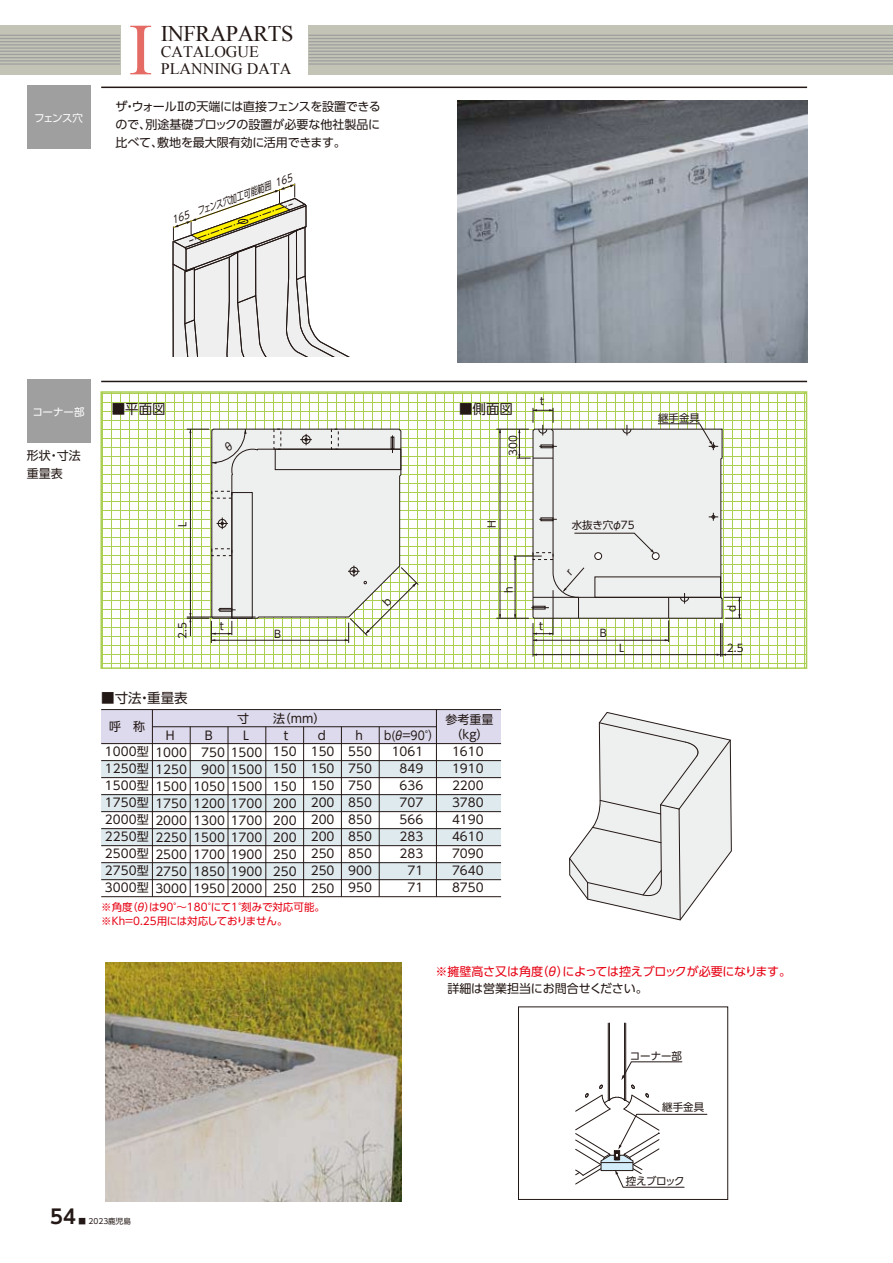
<style>
.page{position:relative;width:893px;height:1263px;background:#fff}
.page>*{position:absolute;margin:0;border:0;box-sizing:border-box;transform-origin:0 0}
.t1{font:73.5px "Times New Roman";color:#e56c65}
.t2{font:22.35px "Times New Roman";letter-spacing:-.02em;color:#231815}
.t3{font:700 19.5px "UD Shin Go Pro De";color:#231815}
.t4{font:16.05px/17.1px "Times New Roman";color:#231815}
.t5{font:13.5px "UD Shin Go Pro";color:#231815}
.t6{font:12px/17px "UD Shin Go Pro";color:#231815;text-align:justify}
.t7{font:12px/17px "UD Shin Go Pro";letter-spacing:-.01em;color:#e60012}
.t8{font:12px "UD Shin Go Pro";color:#231815;scale:.9 1}
.t9{font:10.5px/13.5px "UD Shin Go Pro";letter-spacing:-.015em;color:#e60012}
.t10{font:10.5px "UD Shin Go Pro";color:#231815}
.t11{font:10.5px "UD Shin Go Pro";letter-spacing:-.03em;color:#fff}
.t12{font:10.5px "UD Shin Go Pro";letter-spacing:-.025em;color:#231815}
.t13{font:italic 10.05px "UD Shin Go Pro";color:#231815;scale:.73 1}
.t14{font:7.5px "UD Shin Go Pro";color:#231815}
.s1{color:#231815}
</style>
<div class="page">
<div style="left:309px;top:26px;width:584px;height:49px;background:#c3c4b6"></div>
<hr style="left:309px;top:63px;width:584px;height:2px;background:#9f9fa0">
<hr style="left:309px;top:57px;width:584px;height:1px;background:#9f9fa0">
<hr style="left:309px;top:51px;width:584px;height:1px;background:#9f9fa0">
<hr style="left:309px;top:44px;width:584px;height:2px;background:#9f9fa0">
<hr style="left:309px;top:38px;width:584px;height:1px;background:#9f9fa0">
<hr style="left:309px;top:60px;width:584px;height:1px;background:#9f9fa0">
<hr style="left:309px;top:54px;width:584px;height:1px;background:#9f9fa0">
<hr style="left:309px;top:47px;width:584px;height:2px;background:#9f9fa0">
<hr style="left:309px;top:41px;width:584px;height:1px;background:#9f9fa0">
<hr style="left:309px;top:35px;width:584px;height:1px;background:#9f9fa0">
<div style="left:0;top:26px;width:120px;height:49px;background:#c3c4b6"></div>
<hr style="left:0;top:63px;width:120px;height:2px;background:#9f9fa0">
<hr style="left:0;top:57px;width:120px;height:1px;background:#9f9fa0">
<hr style="left:0;top:51px;width:120px;height:1px;background:#9f9fa0">
<hr style="left:0;top:44px;width:120px;height:2px;background:#9f9fa0">
<hr style="left:0;top:38px;width:120px;height:1px;background:#9f9fa0">
<hr style="left:0;top:60px;width:120px;height:1px;background:#9f9fa0">
<hr style="left:0;top:54px;width:120px;height:1px;background:#9f9fa0">
<hr style="left:0;top:47px;width:120px;height:2px;background:#9f9fa0">
<hr style="left:0;top:41px;width:120px;height:1px;background:#9f9fa0">
<hr style="left:0;top:35px;width:120px;height:1px;background:#9f9fa0">
<svg style="left:100px;top:391px;width:707px;height:278px"></svg>
<hr style="left:101px;top:381px;width:706px;height:1px;background:#231815">
<hr style="left:101px;top:87px;width:706px;height:1px;background:#231815">
<img style="left:105px;top:962px;width:296px;height:239px">
<div style="left:27px;top:379px;width:64px;height:64px;background:#9f9fa0"></div>
<div style="left:27px;top:85px;width:64px;height:64px;background:#9f9fa0"></div>
<hr style="left:496px;top:618px;width:33px;height:1px;background:#231815">
<hr style="left:496px;top:429px;width:33px;height:1px;background:#231815">
<hr style="left:533px;top:623px;width:1px;height:34px;background:#231815">
<hr style="left:720px;top:623px;width:1px;height:34px;background:#231815">
<hr style="left:722px;top:623px;width:1px;height:34px;background:#231815">
<hr style="left:500px;top:429px;width:1px;height:189px;background:#231815">
<hr style="left:533px;top:654px;width:209px;height:1px;background:#231815">
<svg style="left:717px;top:653px;width:9px;height:3px"></svg>
<div style="left:101px;top:761px;width:400px;height:17px;background:#dfeaef"></div>
<div style="left:101px;top:795px;width:400px;height:17px;background:#dfeaef"></div>
<div style="left:101px;top:829px;width:400px;height:17px;background:#dfeaef"></div>
<div style="left:101px;top:863px;width:400px;height:17px;background:#dfeaef"></div>
<div style="left:101px;top:709px;width:400px;height:35px;background:#dddaed"></div>
<hr style="left:101px;top:709px;width:400px;height:1px;background:#231815">
<hr style="left:152px;top:709px;width:1px;height:188px;background:#231815">
<hr style="left:190px;top:727px;width:1px;height:170px;background:#231815">
<hr style="left:228px;top:727px;width:1px;height:170px;background:#231815">
<hr style="left:266px;top:727px;width:1px;height:170px;background:#231815">
<hr style="left:303px;top:727px;width:1px;height:170px;background:#231815">
<hr style="left:379px;top:727px;width:1px;height:170px;background:#231815">
<hr style="left:341px;top:727px;width:1px;height:170px;background:#231815">
<hr style="left:436px;top:709px;width:1px;height:188px;background:#231815">
<hr style="left:101px;top:743px;width:400px;height:1px;background:#231815">
<hr style="left:101px;top:760px;width:400px;height:1px;background:#231815">
<hr style="left:153px;top:726px;width:283px;height:1px;background:#231815">
<hr style="left:101px;top:777px;width:400px;height:1px;background:#231815">
<hr style="left:101px;top:794px;width:400px;height:1px;background:#231815">
<hr style="left:101px;top:811px;width:400px;height:1px;background:#231815">
<hr style="left:101px;top:828px;width:400px;height:1px;background:#231815">
<hr style="left:101px;top:845px;width:400px;height:1px;background:#231815">
<hr style="left:101px;top:862px;width:400px;height:1px;background:#231815">
<hr style="left:101px;top:879px;width:400px;height:1px;background:#231815">
<hr style="left:101px;top:896px;width:400px;height:1px;background:#231815">
<svg style="left:569px;top:712px;width:163px;height:209px"></svg>
<div style="left:518px;top:1007px;width:210px;height:193px;border:1px solid #231815"></div>
<hr style="left:625px;top:1023px;width:1px;height:77px;background:#231815">
<hr style="left:624px;top:1023px;width:1px;height:77px;background:#231815">
<hr style="left:609px;top:1023px;width:1px;height:77px;background:#231815">
<hr style="left:608px;top:1023px;width:1px;height:77px;background:#231815">
<svg style="left:575px;top:1061px;width:132px;height:127px"></svg>
<hr style="left:601px;top:1162px;width:32px;height:1px;background:#231815">
<img style="left:457px;top:101px;width:350px;height:262px">
<svg style="left:187px;top:428px;width:232px;height:215px"></svg>
<svg style="left:514px;top:408px;width:227px;height:234px"></svg>
<svg style="left:172px;top:183px;width:178px;height:174px"></svg>
<p class="t11" style="left:34px;top:110px;width:50px">フェンス穴</p>
<p class="t1" style="left:128px;top:0;width:26px">I</p>
<p class="t2" style="left:161px;top:18px;width:134px">INFRAPARTS</p>
<p class="t4" style="left:161px;top:43px;width:132px">CATALOGUE<br>PLANNING DATA</p>
<p class="t6" style="left:115px;top:97px;width:267px;line-height:18px">ザ・ウォールⅡの天端には直接フェンスを設置できるので、別途基礎ブロックの設置が必要な他社製品に比べて、敷地を最大限有効に活用できます。</p>
<p class="t13" style="left:194px;top:204px;width:109px;rotate:-20deg">フェンス穴加工可能範囲</p>
<p class="t11" style="left:32px;top:404px;width:54px">コーナー部</p>
<p class="t6" style="left:27px;top:446px;width:56px;line-height:18px">形状・寸法重量表</p>
<p class="t5" style="left:112px;top:398px;width:55px">■平面図</p>
<p class="t5" style="left:459px;top:398px;width:55px">■側面図</p>
<p class="t10" style="left:505px;top:456px;width:22px;rotate:-90deg">300</p>
<p class="t10" style="left:540px;top:392px;width:5px">t</p>
<p class="t10" style="left:174px;top:527px;width:7px;rotate:-90deg">L</p>
<p class="t10" style="left:483px;top:528px;width:9px;rotate:-90deg">H</p>
<p class="t10" style="left:658px;top:409px;width:43px">継手金具</p>
<p class="t12" style="left:572px;top:516px;width:64px">水抜き穴φ75</p>
<p class="t10" style="left:174px;top:639px;width:18px;rotate:-90deg">2.5</p>
<p class="t10" style="left:220px;top:618px;width:5px">t</p>
<p class="t10" style="left:274px;top:626px;width:8px">B</p>
<p class="t10" style="left:500px;top:593px;width:8px;rotate:-90deg">h</p>
<p class="t5" style="left:101px;top:687px;width:88px">■寸法・重量表</p>
<p class="t6" style="left:109px;top:718px;width:37px">呼　称</p>
<p class="t6" style="left:237px;top:709px;width:90px">寸　　法（mm）</p>
<p class="t6" style="left:166px;top:726px;width:10px">H</p>
<p class="t6" style="left:205px;top:726px;width:9px">B</p>
<p class="t6" style="left:243px;top:726px;width:7px">L</p>
<p class="t6" style="left:284px;top:726px;width:6px">t</p>
<p class="t6" style="left:318px;top:726px;width:10px">d</p>
<p class="t6" style="left:355px;top:726px;width:9px">h</p>
<p class="t8" style="left:384px;top:726px;width:62px">b(θ＝90°）</p>
<p class="t6" style="left:445px;top:711px;width:49px;line-height:15px;text-align:center">参考重量（kg）</p>
<p class="t6" style="left:105px;top:743px;width:45px">1000型1250型1500型1750型2000型2250型2500型2750型3000型</p>
<p class="t6" style="left:155px;top:743px;width:33px">1000<br>1250<br>1500<br>1750<br>2000<br>2250<br>2500<br>2750<br>3000</p>
<p class="t6" style="left:193px;top:743px;width:33px;text-align:right">750<br>900<br>1050<br>1200<br>1300<br>1500<br>1700<br>1850<br>1950</p>
<p class="t6" style="left:231px;top:743px;width:33px">1500<br>1500<br>1500<br>1700<br>1700<br>1700<br>1900<br>1900<br>2000</p>
<p class="t6" style="left:273px;top:743px;width:25px">150<br>150<br>150<br>200<br>200<br>200<br>250<br>250<br>250</p>
<p class="t6" style="left:311px;top:743px;width:25px">150<br>150<br>150<br>200<br>200<br>200<br>250<br>250<br>250</p>
<p class="t6" style="left:392px;top:743px;width:33px;text-align:right">1061<br>849<br>636<br>707<br>566<br>283<br>283<br>71<br>71</p>
<p class="t6" style="left:452px;top:743px;width:33px">1610<br>1910<br>2200<br>3780<br>4190<br>4610<br>7090<br>7640<br>8750</p>
<p class="t6" style="left:348px;top:743px;width:25px">550<br>750<br>750<br>850<br>850<br>850<br>850<br>900<br>950</p>
<p class="t9" style="left:101px;top:900px;width:225px">※角度（θ）は90°～180°にて1°刻みで対応可能。※Kh=0.25用には対応しておりません。</p>
<p class="t10" style="left:539px;top:618px;width:5px">t</p>
<p class="t10" style="left:600px;top:625px;width:8px">B</p>
<p class="t10" style="left:723px;top:612px;width:9px;rotate:-90deg">d</p>
<p class="t10" style="left:619px;top:640px;width:7px">L</p>
<p class="t10" style="left:727px;top:640px;width:18px">2.5</p>
<p class="t7" style="left:435px;top:962px;width:357px">※擁壁高さ又は角度（θ）によっては控えブロックが必要になります。<span class="s1">　詳細は営業担当にお問合せください。</span></p>
<p class="t10" style="left:630px;top:1047px;width:54px">コーナー部</p>
<p class="t10" style="left:662px;top:1098px;width:43px">継手金具</p>
<p class="t10" style="left:626px;top:1172px;width:60px">控えブロック</p>
<p class="t3" style="left:50px;top:1200px;width:27px">54</p>
<p class="t14" style="left:79px;top:1215px;width:54px">■ 2023鹿児島</p>
</div>
